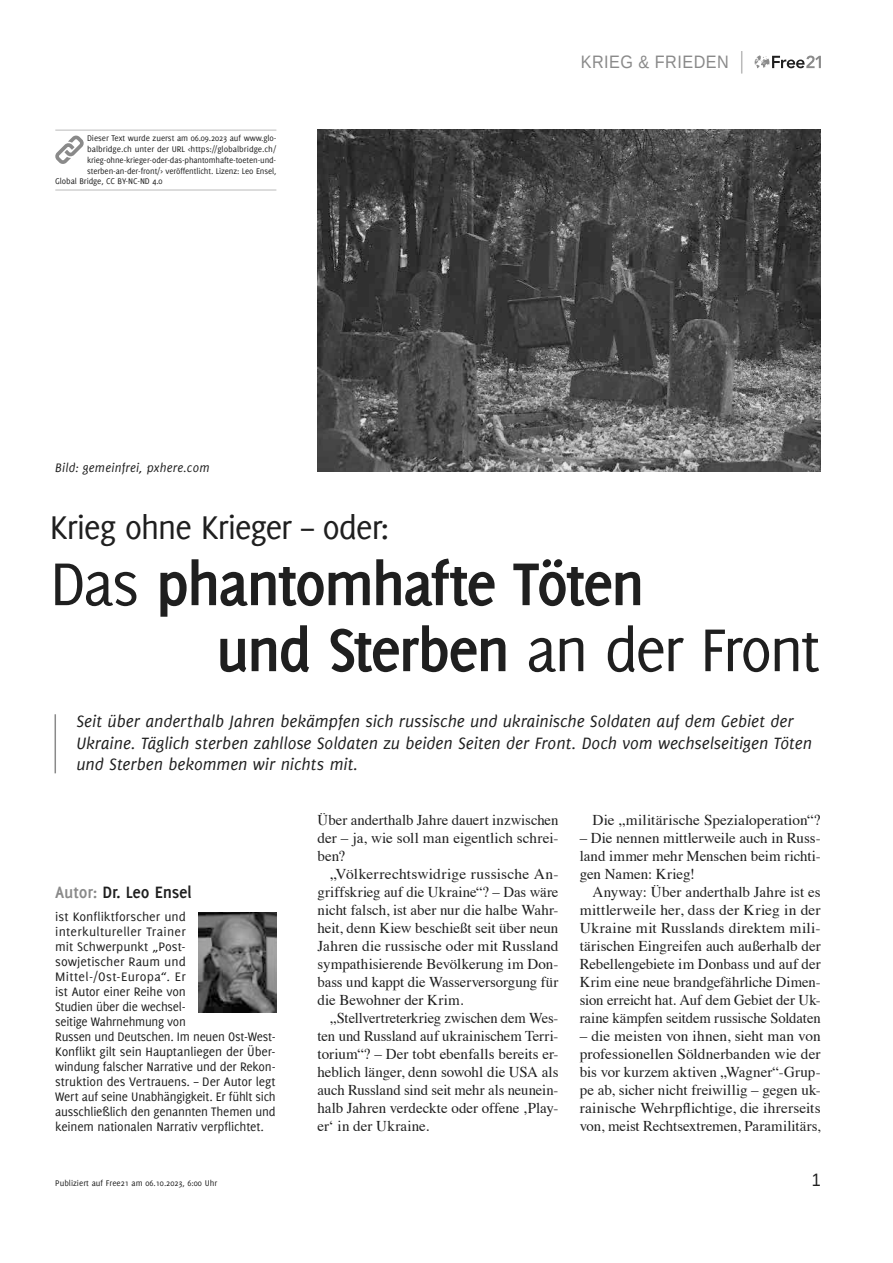
<style>
.page{position:relative;width:893px;height:1263px;background:#fff}
.page>*{position:absolute;margin:0;border:0;box-sizing:border-box;transform-origin:0 0}
.t1{font:700 66px/66px "Delicious";letter-spacing:-.045em;color:#1f1f1f}
.t2{font:36px "Delicious";letter-spacing:-.04em;color:#1f1f1f}
.t3{font:italic 18px/21.6px "Delicious";letter-spacing:-.005em;color:#1f1f1f}
.t4{font:700 18px "Delicious";letter-spacing:-.01em;color:#1f1f1f}
.t5{font:18px "Liberation Sans";letter-spacing:.03em;color:#8a8a8a;scale:.9 1}
.t6{font:18px "Liberation Sans";color:#1f1f1f;scale:.9 1}
.t7{font:15px/18px "Times";color:#1f1f1f;text-align:justify}
.t8{font:13.5px/15px "Delicious";letter-spacing:-.015em;color:#1f1f1f}
.t9{font:italic 13.5px "Delicious";letter-spacing:.015em;color:#1f1f1f}
.t10{font:9px "Delicious";letter-spacing:-.01em;color:#1f1f1f}
.s1{font-weight:400}
.s2{color:#8a8a8a}
</style>
<div class="page">
<svg style="left:755px;top:55px;width:66px;height:13px"></svg>
<svg style="left:741px;top:51px;width:1px;height:23px"></svg>
<hr style="left:55px;top:714px;width:1px;height:59px;background:#8a8a8a">
<img style="left:318px;top:130px;width:503px;height:342px">
<hr style="left:55px;top:130px;width:221px;height:1px;background:#bababa">
<hr style="left:55px;top:190px;width:221px;height:1px;background:#bababa">
<svg style="left:55px;top:135px;width:29px;height:29px"></svg>
<img style="left:199px;top:912px;width:77px;height:101px">
<p class="t10" style="left:87px;top:133px;width:191px">Dieser Text wurde zuerst am 06.09.2023 auf www.glo-</p>
<p class="t10" style="left:87px;top:144px;width:191px">balbridge.ch unter der URL &lt;https://globalbridge.ch/</p>
<p class="t10" style="left:87px;top:155px;width:191px">krieg-ohne-krieger-oder-das-phantomhafte-toeten-und-</p>
<p class="t10" style="left:87px;top:165px;width:191px">sterben-an-der-front/&gt; veröffentlicht. Lizenz: Leo Ensel,</p>
<p class="t10" style="left:55px;top:176px;width:109px">Global Bridge, CC BY-NC-ND 4.0</p>
<p class="t9" style="left:55px;top:460px;width:156px">Bild: gemeinfrei, pxhere.com</p>
<p class="t5" style="left:581px;top:51px;width:166px">KRIEG &amp; FRIEDEN</p>
<h2 class="t2" style="left:50px;top:507px;width:341px">Krieg ohne Krieger – oder:</h2>
<h1 class="t1" style="left:215px;top:550px;width:607px;text-indent:-166px"><span class="s1">Das</span> phantomhafte Töten<br>und Sterben <span class="s1">an der Front</span></h1>
<p class="t3" style="left:77px;top:710px;width:737px">Seit über anderthalb Jahren bekämpfen sich russische und ukrainische Soldaten auf dem Gebiet der<br>Ukraine. Täglich sterben zahllose Soldaten zu beiden Seiten der Front. Doch vom wechselseitigen Töten und Sterben bekommen wir nichts mit.</p>
<p class="t4" style="left:55px;top:882px;width:138px"><span class="s2">Autor:</span> Dr. Leo Ensel</p>
<p class="t8" style="left:55px;top:909px;width:222px">ist Konfliktforscher und<br>interkultureller Trainer<br>mit Schwerpunkt „Post-<br>sowjetischer Raum und Mittel-/Ost-Europa“. Er<br>ist Autor einer Reihe von<br>Studien über die wechsel-<br>seitige Wahrnehmung von<br>Russen und Deutschen. Im neuen Ost-West-Konflikt gilt sein Hauptanliegen der Über&shy;windung falscher Narrative und der Rekon&shy;struktion des Vertrauens. – Der Autor legt Wert auf seine Unabhängigkeit. Er fühlt sich ausschließlich den genannten Themen und keinem nationalen Narrativ verpflichtet.</p>
<p class="t7" style="left:317px;top:810px;width:242px">Über anderthalb Jahre dauert inzwischen der – ja, wie soll man eigentlich schrei&shy;ben?</p>
<p class="t7" style="left:317px;top:864px;width:242px;text-indent:13px">„Völkerrechtswidrige russische An&shy;griffskrieg auf die Ukraine“? – Das wäre nicht falsch, ist aber nur die halbe Wahr&shy;heit, denn Kiew beschießt seit über neun Jahren die russische oder mit Russland sympathisierende Bevölkerung im Don&shy;bass und kappt die Wasserversorgung für die Bewohner der Krim.</p>
<p class="t7" style="left:317px;top:1008px;width:242px;text-indent:13px">„Stellvertreterkrieg zwischen dem Wes&shy;ten und Russland auf ukrainischem Terri&shy;torium“? – Der tobt ebenfalls bereits er&shy;heblich länger, denn sowohl die USA als auch Russland sind seit mehr als neunein&shy;halb Jahren verdeckte oder offene ‚Play&shy;er‘ in der Ukraine.</p>
<p class="t7" style="left:592px;top:810px;width:230px">Die „militärische Spezialoperation“?</p>
<p class="t7" style="left:580px;top:828px;width:242px">– Die nennen mittlerweile auch in Russ&shy;land immer mehr Menschen beim richti&shy;gen Namen: Krieg!</p>
<p class="t7" style="left:580px;top:882px;width:242px;text-indent:13px">Anyway: Über anderthalb Jahre ist es mittlerweile her, dass der Krieg in der Ukraine mit Russlands direktem mili&shy;tärischen Eingreifen auch außerhalb der Rebellengebiete im Donbass und auf der Krim eine neue brandgefährliche Dimen&shy;sion erreicht hat. Auf dem Gebiet der Uk&shy;raine kämpfen seitdem russische Soldaten</p>
<p class="t7" style="left:580px;top:1026px;width:242px">– die meisten von ihnen, sieht man von professionellen Söldnerbanden wie der bis vor kurzem aktiven „Wagner“-Grup&shy;pe ab, sicher nicht freiwillig – gegen uk&shy;rainische Wehrpflichtige, die ihrerseits von, meist Rechtsextremen, Paramilitärs,</p>
<p class="t10" style="left:55px;top:1177px;width:163px">Publiziert auf Free21 am 06.10.2023, 6:00 Uhr</p>
<p class="t6" style="left:812px;top:1168px;width:12px">1</p>
</div>
